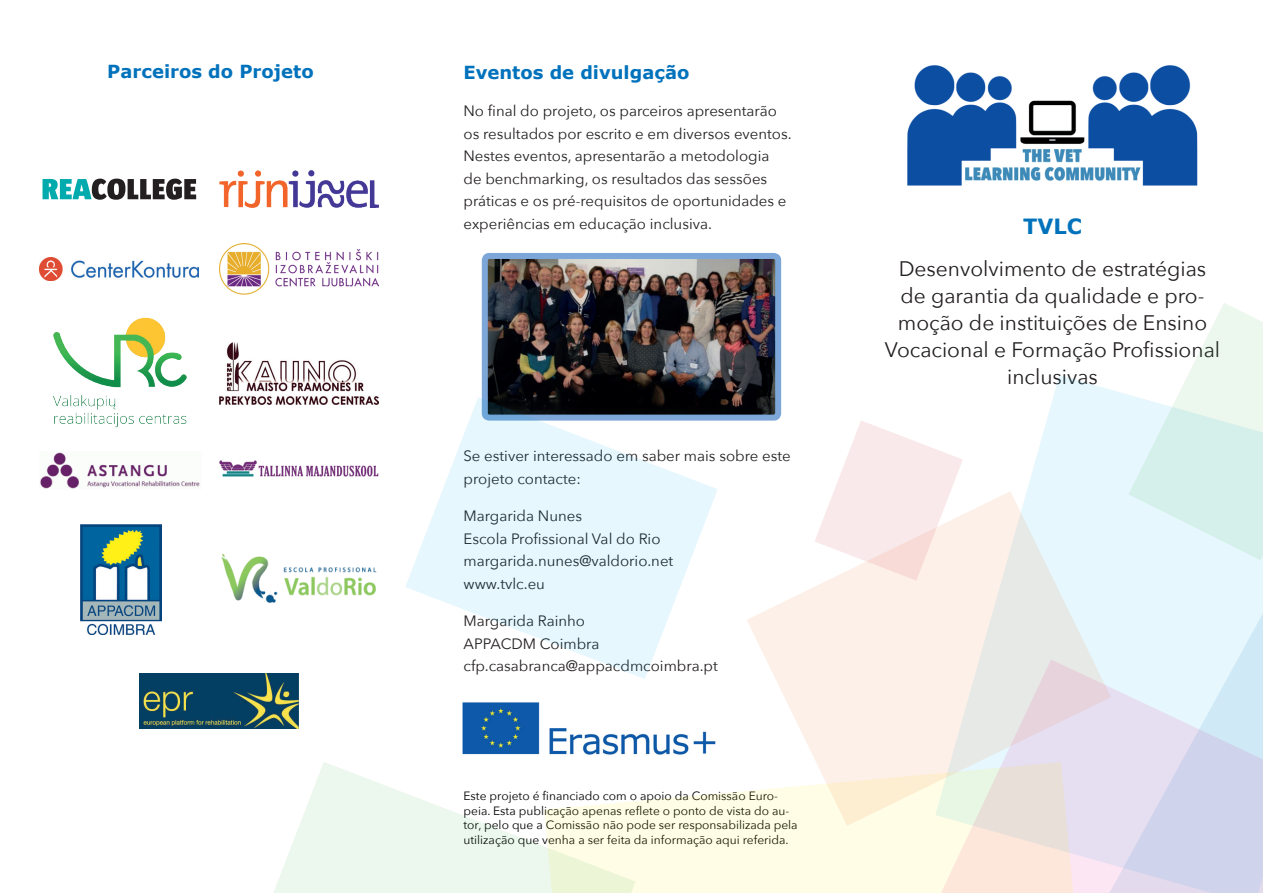
<style>
.page{position:relative;width:1263px;height:893px;background:#fff}
.page>*{position:absolute;margin:0;border:0;box-sizing:border-box;transform-origin:0 0}
.t1{font:21px/27px "Avenir Next";color:#231f20;text-align:center}
.t2{font:700 21px "Verdana";color:#0072bc}
.t3{font:700 18px "Verdana";color:#0072bc}
.t4{font:15px/22.5px "Avenir Next";color:#231f20}
.t5{font:12px/14.4px "Avenir Next";color:#000001}
</style>
<div class="page">
<img style="left:907px;top:65px;width:291px;height:121px">
<img style="left:489px;top:260px;width:285px;height:154px">
<div style="left:482px;top:253px;width:299px;height:168px;border:6px solid #7ca7d8;border-radius:4px"></div>
<svg style="left:43px;top:179px;width:153px;height:21px"></svg>
<img style="left:219px;top:171px;width:159px;height:37px">
<img style="left:40px;top:257px;width:159px;height:24px">
<img style="left:219px;top:244px;width:159px;height:50px">
<img style="left:53px;top:317px;width:134px;height:111px">
<img style="left:219px;top:343px;width:159px;height:62px">
<img style="left:40px;top:452px;width:160px;height:37px">
<img style="left:219px;top:460px;width:159px;height:16px">
<img style="left:80px;top:525px;width:81px;height:109px">
<img style="left:221px;top:554px;width:156px;height:49px">
<img style="left:140px;top:673px;width:159px;height:55px">
<svg style="left:1027px;top:375px;width:236px;height:239px;background:#e9f7fd"></svg>
<svg style="left:635px;top:791px;width:443px;height:102px;background:#fdf7e4"></svg>
<svg style="left:1097px;top:614px;width:166px;height:279px;background:#dbe2f2"></svg>
<svg style="left:746px;top:491px;width:365px;height:335px"></svg>
<svg style="left:814px;top:421px;width:149px;height:160px"></svg>
<svg style="left:405px;top:397px;width:313px;height:282px;fill:#e6f7fd"></svg>
<svg style="left:274px;top:762px;width:361px;height:131px;fill:#ecf7ed"></svg>
<svg style="left:1128px;top:303px;width:135px;height:257px"></svg>
<img style="left:462px;top:702px;width:254px;height:53px">
<p class="t3" style="left:107px;top:58px;width:208px">Parceiros do Projeto</p>
<p class="t3" style="left:463px;top:59px;width:227px">Eventos de divulgação</p>
<p class="t4" style="left:463px;top:99px;width:330px">No final do projeto, os parceiros apresentarão os resultados por escrito e em diversos eventos.<br>Nestes eventos, apresentarão a metodologia<br>de benchmarking, os resultados das sessões práticas e os pré-requisitos de oportunidades e experiências em educação inclusiva.</p>
<p class="t4" style="left:463px;top:444px;width:329px">Se estiver interessado em saber mais sobre este projeto contacte:</p>
<p class="t4" style="left:463px;top:504px;width:211px">Margarida Nunes<br>Escola Profissional Val do Rio margarida.nunes@valdorio.net www.tvlc.eu</p>
<p class="t4" style="left:463px;top:609px;width:256px">Margarida Rainho<br>APPACDM Coimbra cfp.casabranca@appacdmcoimbra.pt</p>
<p class="t5" style="left:463px;top:788px;width:336px">Este projeto é financiado com o apoio da Comissão Euro&shy;peia. Esta publicação apenas reflete o ponto de vista do au&shy;tor, pelo que a Comissão não pode ser responsabilizada pela utilização que venha a ser feita da informação aqui referida.</p>
<h1 class="t2" style="left:1023px;top:211px;width:60px">TVLC</h1>
<h1 class="t1" style="left:885px;top:254px;width:337px">Desenvolvimento de estratégias de garantia da qualidade e pro&shy;moção de instituições de Ensino<br>Vocacional e Formação Profissional inclusivas</h1>
</div>
